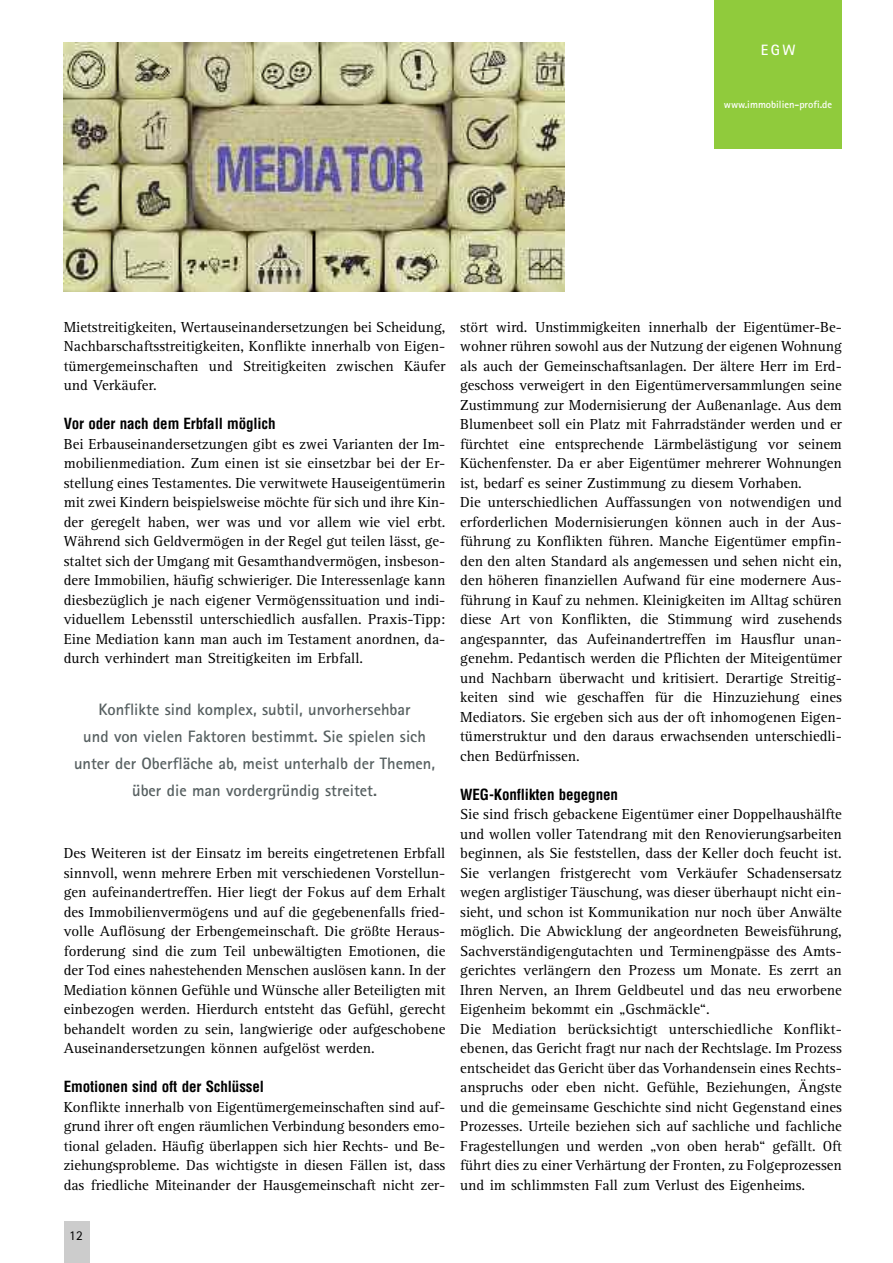
<style>
.page{position:relative;width:893px;height:1263px;background:#fff}
.page>*{position:absolute;margin:0;border:0;box-sizing:border-box;transform-origin:0 0}
.t1{font:700 16.5px/27px "Rotis Sans Serif";color:#576061;text-align:center}
.t2{font:15px/19.5px "Rotis Serif";color:#000;text-align:justify}
.t3{font:700 condensed 15px "Helvetica";letter-spacing:-.01em;color:#000}
.t4{font:700 15px "Rotis Sans Serif";color:#fff}
.t5{font:13.5px "Rotis Sans Serif";color:#000}
.t6{font:700 10.5px "Rotis Sans Serif";color:#fff}
</style>
<div class="page">
<div style="left:64px;top:1220px;width:25px;height:43px;background:#ccc"></div>
<img style="left:64px;top:43px;width:501px;height:249px">
<div style="left:714px;top:0;width:128px;height:149px;background:#90cb3c"></div>
<p class="t4" style="left:761px;top:45px;width:36px">EGW</p>
<p class="t6" style="left:724px;top:101px;width:110px">www.immobilien-profi.de</p>
<p class="t2" style="left:64px;top:318px;width:383px">Mietstreitigkeiten, Wertauseinandersetzungen bei Scheidung, Nachbarschaftsstreitigkeiten, Konflikte innerhalb von Eigen&shy;tümergemeinschaften und Streitigkeiten zwischen Käufer und Verkäufer.</p>
<p class="t3" style="left:64px;top:415px;width:213px">Vor oder nach dem Erbfall möglich</p>
<p class="t2" style="left:64px;top:435px;width:383px">Bei Erbauseinandersetzungen gibt es zwei Varianten der Im&shy;mobilienmediation. Zum einen ist sie einsetzbar bei der Er&shy;stellung eines Testamentes. Die verwitwete Hauseigentümerin mit zwei Kindern beispielsweise möchte für sich und ihre Kin&shy;der geregelt haben, wer was und vor allem wie viel erbt.<br>Während sich Geldvermögen in der Regel gut teilen lässt, ge&shy;staltet sich der Umgang mit Gesamthandvermögen, insbeson&shy;dere Immobilien, häufig schwieriger. Die Interessenlage kann diesbezüglich je nach eigener Vermögenssituation und indi&shy;viduellem Lebensstil unterschiedlich ausfallen. Praxis-Tipp:<br>Eine Mediation kann man auch im Testament anordnen, da&shy;durch verhindert man Streitigkeiten im Erbfall.</p>
<p class="t1" style="left:74px;top:698px;width:363px">Konflikte sind komplex, subtil, unvorhersehbar<br>und von vielen Faktoren bestimmt. Sie spielen sich unter der Oberfläche ab, meist unterhalb der Themen, über die man vordergründig streitet.</p>
<p class="t2" style="left:64px;top:845px;width:383px">Des Weiteren ist der Einsatz im bereits eingetretenen Erbfall sinnvoll, wenn mehrere Erben mit verschiedenen Vorstellun&shy;gen aufeinandertreffen. Hier liegt der Fokus auf dem Erhalt des Immobilienvermögens und auf die gegebenenfalls fried&shy;volle Auflösung der Erbengemeinschaft. Die größte Heraus&shy;forderung sind die zum Teil unbewältigten Emotionen, die der Tod eines nahestehenden Menschen auslösen kann. In der Mediation können Gefühle und Wünsche aller Beteiligten mit einbezogen werden. Hierdurch entsteht das Gefühl, gerecht behandelt worden zu sein, langwierige oder aufgeschobene Auseinandersetzungen können aufgelöst werden.</p>
<p class="t3" style="left:64px;top:1078px;width:202px">Emotionen sind oft der Schlüssel</p>
<p class="t2" style="left:64px;top:1098px;width:383px">Konflikte innerhalb von Eigentümergemeinschaften sind auf&shy;grund ihrer oft engen räumlichen Verbindung besonders emo&shy;tional geladen. Häufig überlappen sich hier Rechts- und Be&shy;ziehungsprobleme. Das wichtigste in diesen Fällen ist, dass das friedliche Miteinander der Hausgemeinschaft nicht zer-</p>
<p class="t2" style="left:460px;top:318px;width:383px;text-align:left">stört wird. Unstimmigkeiten innerhalb der Eigentümer-Be&shy;wohner rühren sowohl aus der Nutzung der eigenen Wohnung als auch der Gemeinschaftsanlagen. Der ältere Herr im Erd&shy;geschoss verweigert in den Eigentümerversammlungen seine Zustimmung zur Modernisierung der Außenanlage. Aus dem Blumenbeet soll ein Platz mit Fahrradständer werden und er fürchtet eine entsprechende Lärmbelästigung vor seinem Küchenfenster. Da er aber Eigentümer mehrerer Wohnungen ist, bedarf es seiner Zustimmung zu diesem Vorhaben.<br>Die unterschiedlichen Auffassungen von notwendigen und erforderlichen Modernisierungen können auch in der Aus&shy;führung zu Konflikten führen. Manche Eigentümer empfin&shy;den den alten Standard als angemessen und sehen nicht ein, den höheren finanziellen Aufwand für eine modernere Aus&shy;führung in Kauf zu nehmen. Kleinigkeiten im Alltag schüren diese Art von Konflikten, die Stimmung wird zusehends angespannter, das Aufeinandertreffen im Hausflur unan&shy;genehm. Pedantisch werden die Pflichten der Miteigentümer und Nachbarn überwacht und kritisiert. Derartige Streitig&shy;keiten sind wie geschaffen für die Hinzuziehung eines Mediators. Sie ergeben sich aus der oft inhomogenen Eigen&shy;tümerstruktur und den daraus erwachsenden unterschiedli&shy;chen Bedürfnissen.</p>
<p class="t3" style="left:460px;top:786px;width:159px">WEG-Konflikten begegnen</p>
<p class="t2" style="left:460px;top:806px;width:383px;text-align:left">Sie sind frisch gebackene Eigentümer einer Doppelhaushälfte und wollen voller Tatendrang mit den Renovierungsarbeiten beginnen, als Sie feststellen, dass der Keller doch feucht ist.<br>Sie verlangen fristgerecht vom Verkäufer Schadensersatz wegen arglistiger Täuschung, was dieser überhaupt nicht ein&shy;sieht, und schon ist Kommunikation nur noch über Anwälte möglich. Die Abwicklung der angeordneten Beweisführung, Sachverständigengutachten und Terminengpässe des Amts&shy;gerichtes verlängern den Prozess um Monate. Es zerrt an Ihren Nerven, an Ihrem Geldbeutel und das neu erworbene Eigenheim bekommt ein „Gschmäckle“.<br>Die Mediation berücksichtigt unterschiedliche Konflikt&shy;ebenen, das Gericht fragt nur nach der Rechtslage. Im Prozess entscheidet das Gericht über das Vorhandensein eines Rechts&shy;anspruchs oder eben nicht. Gefühle, Beziehungen, Ängste und die gemeinsame Geschichte sind nicht Gegenstand eines Prozesses. Urteile beziehen sich auf sachliche und fachliche Fragestellungen und werden „von oben herab“ gefällt. Oft führt dies zu einer Verhärtung der Fronten, zu Folgeprozessen und im schlimmsten Fall zum Verlust des Eigenheims.</p>
<p class="t5" style="left:69px;top:1230px;width:15px">12</p>
</div>
